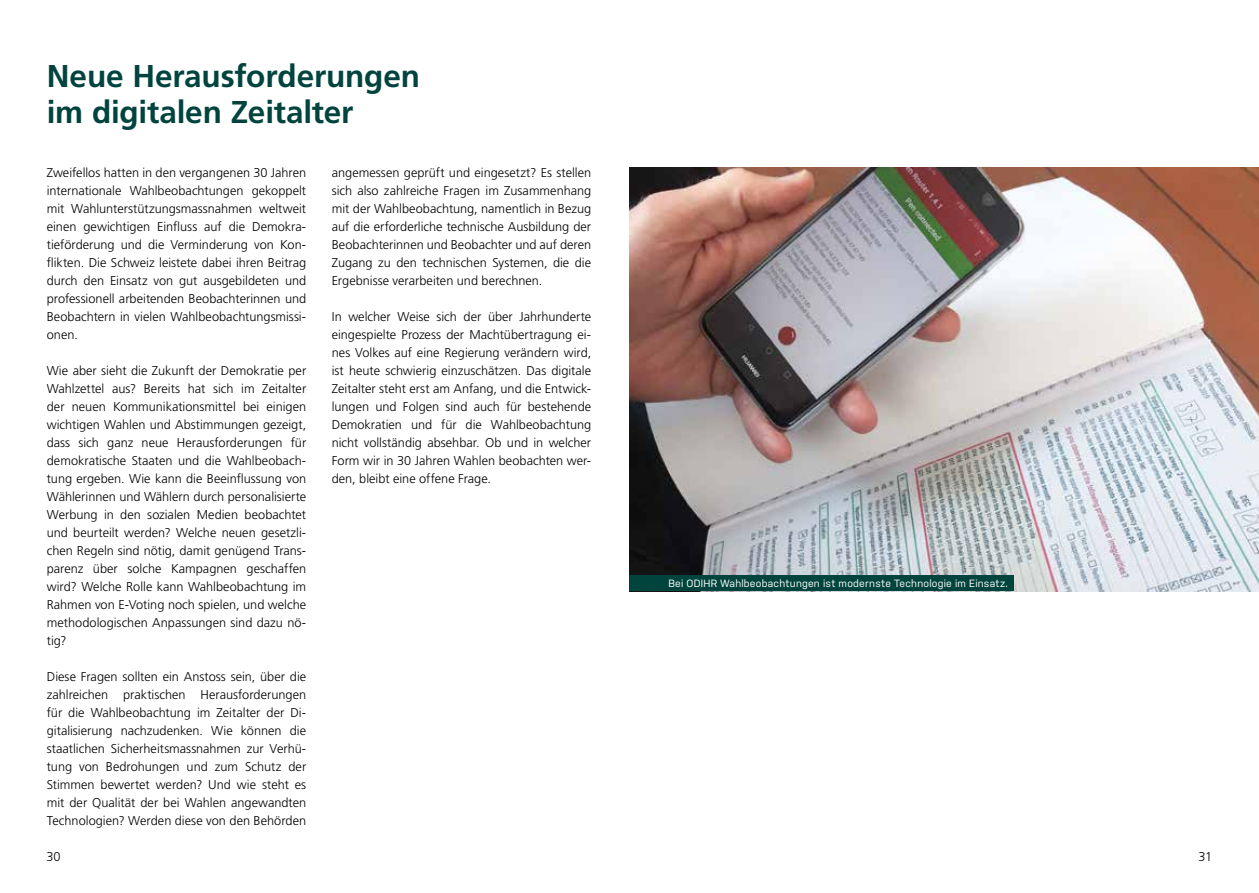
<style>
.page{position:relative;width:1259px;height:893px;background:#fff}
.page>*{position:absolute;margin:0;border:0;box-sizing:border-box;transform-origin:0 0}
._2_Kapitel_Bold{font:700 31.5px/36px "Frutiger LT Pro";letter-spacing:-.005em;color:#00443d}
._4_Lauftext_8_5pt{font:300 12.75px/18px "Frutiger LT Pro";color:#000;text-align:justify}
.Legende_blau{font:10.5px "Nudista";letter-spacing:.025em;color:#fff}
</style>
<div class="page">
<img style="left:629px;top:168px;width:630px;height:423px">
<div style="left:629px;top:575px;width:385px;height:16px;background:#00443d"></div>
<p class="_2_Kapitel_Bold" style="left:47px;top:58px;width:375px">Neue Herausforderungen im digitalen Zeitalter</p>
<p class="_4_Lauftext_8_5pt" style="left:47px;top:164px;width:261px">Zweifellos hatten in den vergangenen 30 Jahren internationale Wahlbeobachtungen gekoppelt mit Wahlunterstützungsmassnahmen weltweit einen gewichtigen Einfluss auf die Demokra&shy;tieförderung und die Verminderung von Kon&shy;flikten. Die Schweiz leistete dabei ihren Beitrag durch den Einsatz von gut ausgebildeten und professionell arbeitenden Beobachterinnen und Beobachtern in vielen Wahlbeobachtungsmissi&shy;onen.</p>
<p class="_4_Lauftext_8_5pt" style="left:47px;top:362px;width:261px">Wie aber sieht die Zukunft der Demokratie per Wahlzettel aus? Bereits hat sich im Zeitalter der neuen Kommunikationsmittel bei einigen wichtigen Wahlen und Abstimmungen gezeigt, dass sich ganz neue Herausforderungen für demokratische Staaten und die Wahlbeobach&shy;tung ergeben. Wie kann die Beeinflussung von Wählerinnen und Wählern durch personalisierte Werbung in den sozialen Medien beobachtet und beurteilt werden? Welche neuen gesetzli&shy;chen Regeln sind nötig, damit genügend Trans&shy;parenz über solche Kampagnen geschaffen wird? Welche Rolle kann Wahlbeobachtung im Rahmen von E-Voting noch spielen, und welche methodologischen Anpassungen sind dazu nö&shy;tig?</p>
<p class="_4_Lauftext_8_5pt" style="left:47px;top:668px;width:261px">Diese Fragen sollten ein Anstoss sein, über die zahlreichen praktischen Herausforderungen für die Wahlbeobachtung im Zeitalter der Di&shy;gitalisierung nachzudenken. Wie können die staatlichen Sicherheitsmassnahmen zur Verhü&shy;tung von Bedrohungen und zum Schutz der Stimmen bewertet werden? Und wie steht es mit der Qualität der bei Wahlen angewandten Technologien? Werden diese von den Behörden</p>
<p class="_4_Lauftext_8_5pt" style="left:332px;top:164px;width:261px">angemessen geprüft und eingesetzt? Es stellen sich also zahlreiche Fragen im Zusammenhang mit der Wahlbeobachtung, namentlich in Bezug auf die erforderliche technische Ausbildung der Beobachterinnen und Beobachter und auf deren Zugang zu den technischen Systemen, die die Ergebnisse verarbeiten und berechnen.</p>
<p class="_4_Lauftext_8_5pt" style="left:332px;top:308px;width:261px">In welcher Weise sich der über Jahrhunderte eingespielte Prozess der Machtübertragung ei&shy;nes Volkes auf eine Regierung verändern wird, ist heute schwierig einzuschätzen. Das digitale Zeitalter steht erst am Anfang, und die Entwick&shy;lungen und Folgen sind auch für bestehende Demokratien und für die Wahlbeobachtung nicht vollständig absehbar. Ob und in welcher Form wir in 30 Jahren Wahlen beobachten wer&shy;den, bleibt eine offene Frage.</p>
<p class="Legende_blau" style="left:668px;top:578px;width:341px">Bei ODIHR Wahlbeobachtungen ist modernste Technologie im Einsatz.</p>
<p class="_4_Lauftext_8_5pt" style="left:46px;top:848px;width:16px">30</p>
<p class="_4_Lauftext_8_5pt" style="left:1198px;top:848px;width:15px">31</p>
</div>
